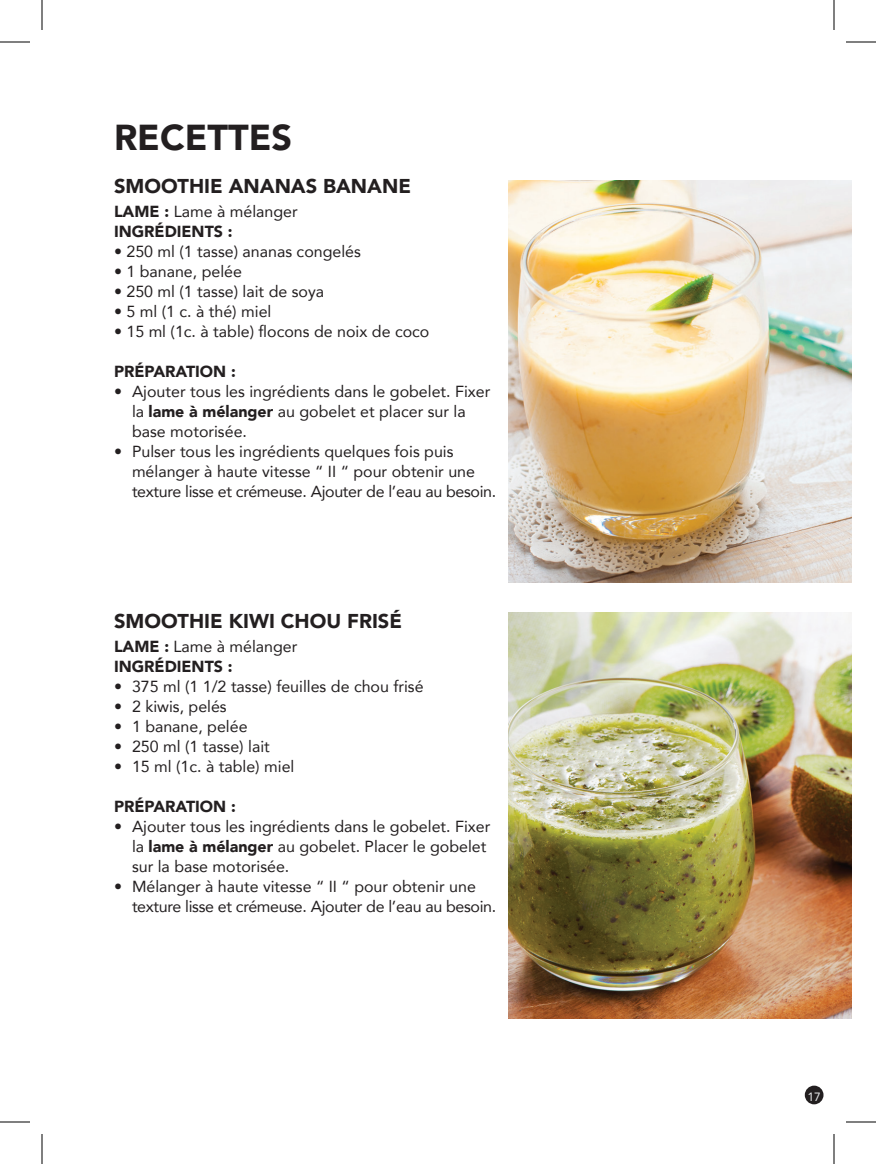
<style>
.page{position:relative;width:876px;height:1164px;background:#fff}
.page>*{position:absolute;margin:0;border:0;box-sizing:border-box;transform-origin:0 0}
.t1{font:900 36px "Avenir";color:#231f20}
.t2{font:900 20px "Avenir";color:#231f20}
.t3{font:16px/20px "Avenir";color:#231f20}
.t4{font:16px/20px "Avenir";letter-spacing:-.02em;color:#231f20}
.t5{font:900 16px "Avenir";color:#231f20}
.t6{font:12px "Avenir";color:#e6e7e9}
.s1{font-weight:900}
</style>
<div class="page">
<div style="left:805px;top:1086px;width:19px;height:18px;background:#231f20;border-radius:50%"></div>
<img style="left:508px;top:181px;width:344px;height:402px">
<img style="left:508px;top:612px;width:344px;height:406px">
<hr style="left:0;top:42px;width:30px;height:1px;background:#000">
<hr style="left:846px;top:42px;width:30px;height:1px;background:#000">
<hr style="left:0;top:1122px;width:30px;height:1px;background:#000">
<hr style="left:846px;top:1122px;width:30px;height:1px;background:#000">
<hr style="left:42px;top:0;width:1px;height:30px;background:#000">
<hr style="left:42px;top:1134px;width:1px;height:30px;background:#000">
<hr style="left:834px;top:0;width:1px;height:30px;background:#000">
<hr style="left:834px;top:1134px;width:1px;height:30px;background:#000">
<p class="t1" style="left:114px;top:107px;width:180px">RECETTES</p>
<p class="t2" style="left:114px;top:169px;width:298px">SMOOTHIE ANANAS BANANE</p>
<p class="t3" style="left:114px;top:201px;width:185px"><span class="s1">LAME :</span> Lame à mélanger</p>
<p class="t5" style="left:114px;top:218px;width:120px">INGRÉDIENTS :</p>
<p class="t3" style="left:114px;top:241px;width:248px">• 250 ml (1 tasse) ananas congelés</p>
<p class="t3" style="left:114px;top:261px;width:130px">• 1 banane, pelée</p>
<p class="t3" style="left:114px;top:281px;width:212px">• 250 ml (1 tasse) lait de soya</p>
<p class="t3" style="left:114px;top:301px;width:159px">• 5 ml (1 c. à thé) miel</p>
<p class="t3" style="left:114px;top:321px;width:317px">• 15 ml (1c. à table) flocons de noix de coco</p>
<p class="t5" style="left:114px;top:358px;width:123px">PRÉPARATION :</p>
<p class="t3" style="left:132px;top:381px;width:360px;text-indent:-18px">• Ajouter tous les ingrédients dans le gobelet. Fixer la <span class="s1">lame à mélanger</span> au gobelet et placer sur la base motorisée.</p>
<p class="t3" style="left:114px;top:441px;width:341px">• Pulser tous les ingrédients quelques fois puis</p>
<p class="t4" style="left:132px;top:461px;width:366px">mélanger à haute vitesse “ II “ pour obtenir une texture lisse et crémeuse. Ajouter de l’eau au besoin.</p>
<p class="t2" style="left:114px;top:604px;width:290px">SMOOTHIE KIWI CHOU FRISÉ</p>
<p class="t3" style="left:114px;top:636px;width:185px"><span class="s1">LAME :</span> Lame à mélanger</p>
<p class="t5" style="left:114px;top:653px;width:120px">INGRÉDIENTS :</p>
<p class="t3" style="left:114px;top:676px;width:311px">• 375 ml (1 1/2 tasse) feuilles de chou frisé</p>
<p class="t3" style="left:114px;top:696px;width:114px">• 2 kiwis, pelés</p>
<p class="t3" style="left:114px;top:716px;width:135px">• 1 banane, pelée</p>
<p class="t3" style="left:114px;top:736px;width:157px">• 250 ml (1 tasse) lait</p>
<p class="t3" style="left:114px;top:756px;width:182px">• 15 ml (1c. à table) miel</p>
<p class="t5" style="left:114px;top:793px;width:123px">PRÉPARATION :</p>
<p class="t3" style="left:132px;top:816px;width:360px;text-indent:-18px">• Ajouter tous les ingrédients dans le gobelet. Fixer la <span class="s1">lame à mélanger</span> au gobelet. Placer le gobelet sur la base motorisée.</p>
<p class="t4" style="left:132px;top:876px;width:366px;text-indent:-18px">• Mélanger à haute vitesse “ II “ pour obtenir une texture lisse et crémeuse. Ajouter de l’eau au besoin.</p>
<p class="t6" style="left:807px;top:1087px;width:15px">17</p>
</div>
